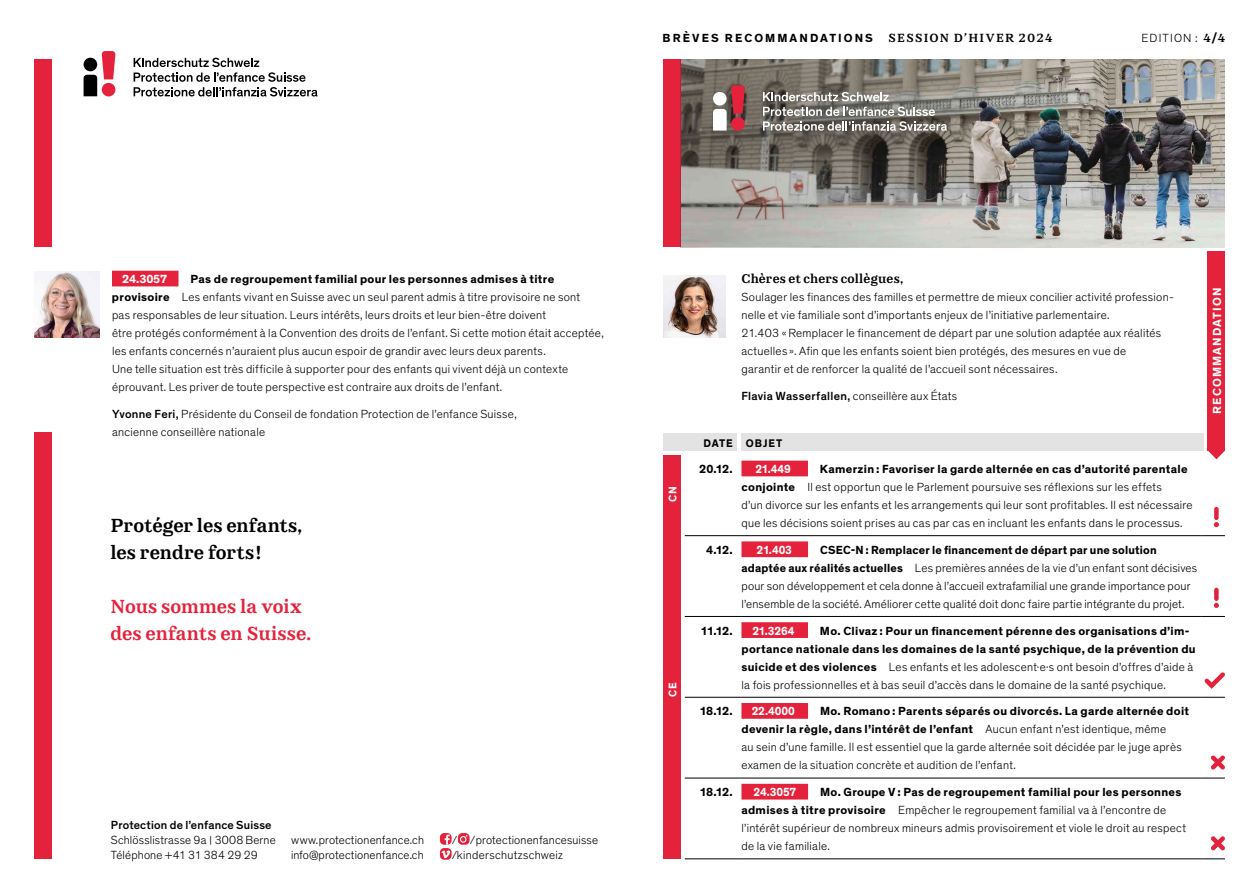
<style>
.page{position:relative;width:1259px;height:893px;background:#fff}
.page>*{position:absolute;margin:0;border:0;box-sizing:border-box;transform-origin:0 0}
.t1{font:500 18px/27px "Edieand Eddy Text";color:#e5223c}
.t2{font:500 18px/27px "Edieand Eddy Text";letter-spacing:.005em;color:#000}
.t3{font:300 12px/18px "Theinhardt";letter-spacing:.025em;color:#000}
.t4{font:700 12px/18px "Theinhardt";letter-spacing:.025em;color:#000}
.t5{font:500 12px "Theinhardt";letter-spacing:.025em;color:#000}
.t6{font:700 12px "Theinhardt";letter-spacing:-.005em;color:#fff;scale:.95 1}
.t7{font:500 12px "Edieand Eddy Text";letter-spacing:.02em;color:#000}
.t8{font:700 12px "Theinhardt";letter-spacing:.175em;color:#000}
.t9{font:700 12px "Theinhardt";letter-spacing:.1em;color:#fff}
.t10{font:300 12px "Theinhardt";letter-spacing:.095em;color:#000}
.t11{font:700 12px "Theinhardt";letter-spacing:-.005em;color:#fff}
.t12{font:500 11.25px "Edieand Eddy Text";letter-spacing:.11em;color:#000}
.t13{font:700 11.25px "Theinhardt";letter-spacing:.09em;color:#000}
.t14{font:700 11.25px "Theinhardt";color:#fff}
.s1{font-family:"Edieand Eddy Text";font-weight:500;font-size:11.25px}
.s2{font-weight:700}
.s3{font-weight:500}
.s4{font-size:10.2px}
.s5{font-weight:300}
</style>
<div class="page">
<img style="left:929px;top:59px;width:296px;height:188px">
<div style="left:663px;top:59px;width:17px;height:188px;background:#e5223c"></div>
<div style="left:34px;top:59px;width:17px;height:188px;background:#e5223c"></div>
<div style="left:34px;top:433px;width:17px;height:426px;background:#e5223c"></div>
<img style="left:34px;top:271px;width:66px;height:66px">
<img style="left:663px;top:275px;width:62px;height:62px">
<svg style="left:134px;top:58px;width:183px;height:38px"></svg>
<svg style="left:84px;top:51px;width:31px;height:45px"></svg>
<div style="left:102px;top:83px;width:13px;height:13px;background:#e5223c;border-radius:50%"></div>
<svg style="left:680px;top:59px;width:249px;height:188px;background:#87837c"></svg>
<svg style="left:763px;top:92px;width:125px;height:9px"></svg>
<svg style="left:763px;top:107px;width:184px;height:24px;background:#8f8d89"></svg>
<svg style="left:713px;top:85px;width:32px;height:46px"></svg>
<div style="left:731px;top:117px;width:14px;height:14px;background:#e5223c;border-radius:50%"></div>
<svg style="left:440px;top:833px;width:11px;height:12px"></svg>
<div style="left:458px;top:833px;width:11px;height:12px;background:#e5223c;border-radius:4px"></div>
<svg style="left:460px;top:835px;width:7px;height:8px"></svg>
<svg style="left:440px;top:848px;width:11px;height:12px"></svg>
<svg style="left:441px;top:835px;width:9px;height:23px"></svg>
<div style="left:1208px;top:251px;width:17px;height:200px;background:#e5223c"></div>
<svg style="left:1208px;top:451px;width:17px;height:8px"></svg>
<hr style="left:685px;top:535px;width:56px;height:1px;background:#000">
<hr style="left:741px;top:535px;width:460px;height:1px;background:#000">
<svg style="left:1201px;top:535px;width:24px;height:1px"></svg>
<hr style="left:685px;top:616px;width:56px;height:1px;background:#000">
<hr style="left:741px;top:616px;width:460px;height:1px;background:#000">
<svg style="left:1201px;top:616px;width:24px;height:1px"></svg>
<hr style="left:685px;top:697px;width:56px;height:1px;background:#000">
<hr style="left:741px;top:697px;width:460px;height:1px;background:#000">
<svg style="left:1201px;top:697px;width:24px;height:1px"></svg>
<hr style="left:685px;top:778px;width:56px;height:1px;background:#000">
<hr style="left:741px;top:778px;width:460px;height:1px;background:#000">
<svg style="left:1201px;top:778px;width:24px;height:1px"></svg>
<hr style="left:685px;top:859px;width:56px;height:1px;background:#000">
<hr style="left:741px;top:859px;width:460px;height:1px;background:#000">
<svg style="left:1201px;top:859px;width:24px;height:1px"></svg>
<div style="left:741px;top:461px;width:67px;height:15px;background:#e5223c"></div>
<svg style="left:1213px;top:507px;width:6px;height:20px"></svg>
<div style="left:741px;top:541px;width:67px;height:16px;background:#e5223c"></div>
<svg style="left:1213px;top:588px;width:6px;height:20px"></svg>
<div style="left:741px;top:622px;width:67px;height:16px;background:#e5223c"></div>
<svg style="left:1204px;top:672px;width:21px;height:17px"></svg>
<div style="left:741px;top:703px;width:67px;height:16px;background:#e5223c"></div>
<svg style="left:1211px;top:755px;width:14px;height:14px"></svg>
<div style="left:741px;top:784px;width:67px;height:15px;background:#e5223c"></div>
<svg style="left:1211px;top:836px;width:14px;height:14px"></svg>
<div style="left:663px;top:455px;width:17px;height:78px;background:#e5223c"></div>
<div style="left:663px;top:520px;width:17px;height:339px;background:#e5223c"></div>
<div style="left:112px;top:271px;width:66px;height:15px;background:#e5223c"></div>
<div style="left:663px;top:434px;width:74px;height:17px;background:#e3e3e3"></div>
<div style="left:741px;top:434px;width:462px;height:17px;background:#e3e3e3"></div>
<p class="t8" style="left:662px;top:31px;width:212px">BRÈVES RECOMMANDATIONS</p>
<p class="t12" style="left:888px;top:29px;width:165px">SESSION D’HIVER 2024</p>
<p class="t10" style="left:1141px;top:31px;width:85px">EDITION : <span class="s1">4/4</span></p>
<p class="t11" style="left:122px;top:272px;width:46px">24.3057</p>
<p class="t3" style="left:112px;top:270px;width:493px;text-indent:79px"><span class="s2">Pas de regroupement familial pour les personnes admises à titre provisoire</span> Les enfants vivant en Suisse avec un seul parent admis à titre provisoire ne sont<br>pas responsables de leur situation. Leurs intérêts, leurs droits et leur bien-être doivent<br>être protégés conformément à la Convention des droits de l’enfant. Si cette motion était acceptée, les enfants concernés n’auraient plus aucun espoir de grandir avec leurs deux parents.<br>Une telle situation est très difficile à supporter pour des enfants qui vivent déjà un contexte éprouvant. Les priver de toute perspective est contraire aux droits de l’enfant.</p>
<p class="t3" style="left:112px;top:405px;width:406px"><span class="s3">Yvonne Feri,</span> Présidente du Conseil de fondation Protection de l’enfance Suisse, ancienne conseillère nationale</p>
<h1 class="t2" style="left:110px;top:511px;width:193px">Protéger les enfants, les rendre forts !</h1>
<h1 class="t1" style="left:110px;top:592px;width:202px">Nous sommes la voix des enfants en Suisse.</h1>
<p class="t3" style="left:111px;top:818px;width:166px;line-height:15px"><span class="s3">Protection de l’enfance Suisse<br></span>Schlösslistrasse 9a <span class="s4">|</span> 3008 Berne<br>Téléphone +41 31 384 29 29</p>
<p class="t3" style="left:291px;top:833px;width:134px;line-height:15px">www.protectionenfance.ch info@protectionenfance.ch</p>
<p class="t3" style="left:452px;top:833px;width:148px;line-height:15px">/ /protectionenfancesuisse /kinderschutzschweiz</p>
<p class="t14" style="left:666px;top:502px;width:17px;rotate:-90deg">CN</p>
<p class="t14" style="left:666px;top:697px;width:16px;rotate:-90deg">CE</p>
<p class="t7" style="left:741px;top:269px;width:163px">Chères et chers collègues,</p>
<p class="t3" style="left:741px;top:288px;width:434px">Soulager les finances des familles et permettre de mieux concilier activité profession&shy;nelle et vie familiale sont d’importants enjeux de l’initiative parlementaire.<br>21.403 « Remplacer le financement de départ par une solution adaptée aux réalités actuelles ». Afin que les enfants soient bien protégés, des mesures en vue de<br>garantir et de renforcer la qualité de l’accueil sont nécessaires.</p>
<p class="t5" style="left:741px;top:389px;width:217px">Flavia Wasserfallen, <span class="s5">conseillère aux États</span></p>
<p class="t13" style="left:703px;top:436px;width:81px">DATE OBJET</p>
<p class="t4" style="left:699px;top:460px;width:35px">20.12.</p>
<p class="t6" style="left:755px;top:461px;width:39px">21.449</p>
<p class="t3" style="left:741px;top:460px;width:453px;text-indent:78px"><span class="s2">Kamerzin : Favoriser la garde alternée en cas d’autorité parentale conjointe</span> Il est opportun que le Parlement poursuive ses réflexions sur les effets<br>d’un divorce sur les enfants et les arrangements qui leur sont profitables. Il est nécessaire que les décisions soient prises au cas par cas en incluant les enfants dans le processus.</p>
<p class="t4" style="left:706px;top:541px;width:28px">4.12.</p>
<p class="t6" style="left:756px;top:542px;width:39px">21.403</p>
<p class="t3" style="left:741px;top:541px;width:457px;text-indent:79px"><span class="s2">CSEC-N : Remplacer le financement de départ par une solution adaptée aux réalités actuelles</span> Les premières années de la vie d’un enfant sont décisives pour son développement et cela donne à l’accueil extrafamilial une grande importance pour l’ensemble de la société. Améliorer cette qualité doit donc faire partie intégrante du projet.</p>
<p class="t4" style="left:700px;top:622px;width:34px">11.12.</p>
<p class="t6" style="left:752px;top:623px;width:46px">21.3264</p>
<p class="t4" style="left:741px;top:622px;width:456px;text-indent:78px">Mo. Clivaz : Pour un financement pérenne des organisations d’im&shy;portance nationale dans les domaines de la santé psychique, de la prévention du suicide et des violences <span class="s5">Les enfants et les adolescent·e·s ont besoin d’offres d’aide à la fois professionnelles et à bas seuil d’accès dans le domaine de la santé psychique.</span></p>
<p class="t4" style="left:699px;top:703px;width:35px">18.12.</p>
<p class="t6" style="left:751px;top:704px;width:47px">22.4000</p>
<p class="t3" style="left:741px;top:702px;width:449px;text-indent:79px"><span class="s2">Mo. Romano : Parents séparés ou divorcés. La garde alternée doit devenir la règle, dans l’intérêt de l’enfant</span> Aucun enfant n’est identique, même<br>au sein d’une famille. Il est essentiel que la garde alternée soit décidée par le juge après examen de la situation concrète et audition de l’enfant.</p>
<p class="t4" style="left:699px;top:783px;width:35px">18.12.</p>
<p class="t6" style="left:753px;top:785px;width:46px">24.3057</p>
<p class="t3" style="left:741px;top:783px;width:446px;text-indent:79px"><span class="s2">Mo. Groupe V : Pas de regroupement familial pour les personnes admises à titre provisoire</span> Empêcher le regroupement familial va à l’encontre de l’intérêt supérieur de nombreux mineurs admis provisoirement et viole le droit au respect de la vie familiale.</p>
<p class="t9" style="left:1209px;top:414px;width:128px;rotate:-90deg">RECOMMANDATION</p>
</div>
